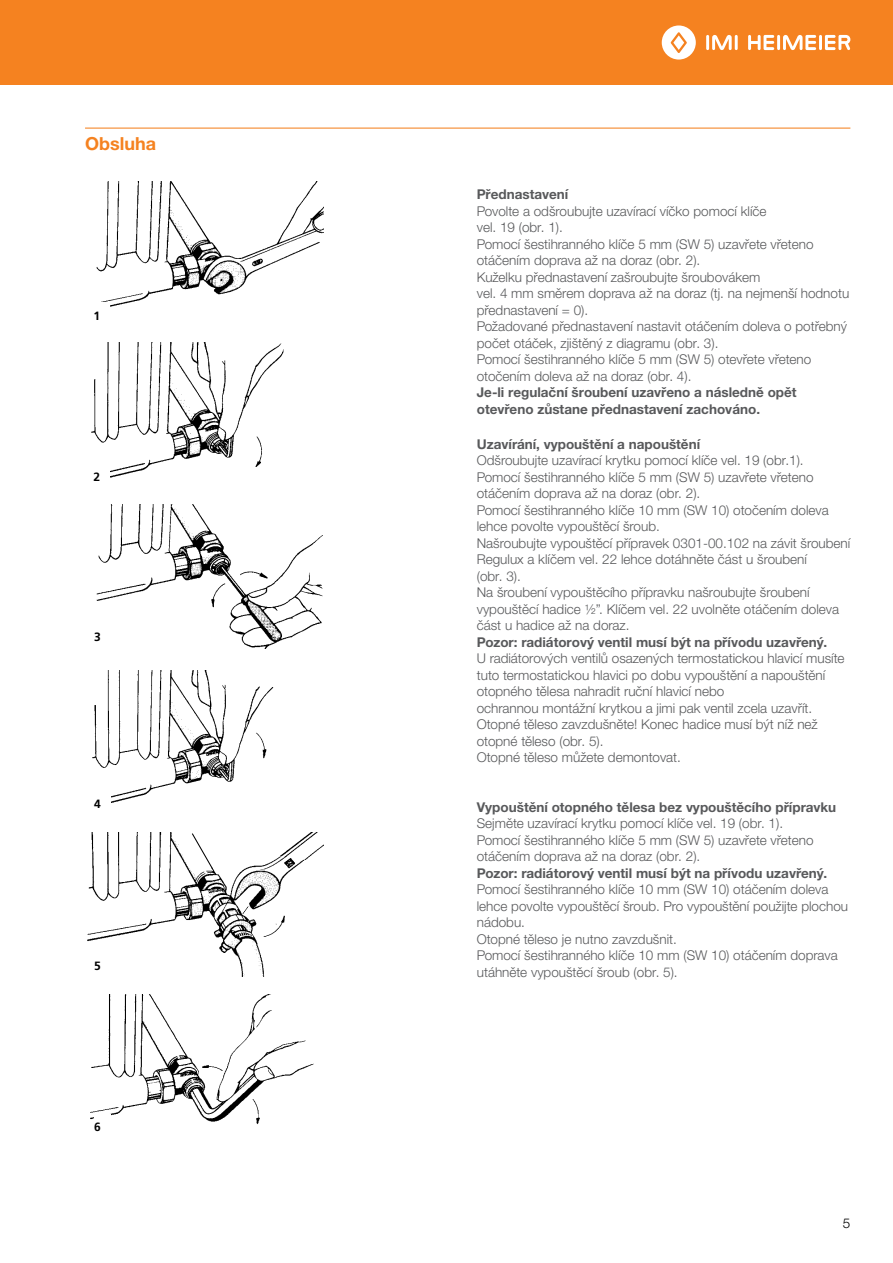
<style>
.page{position:relative;width:893px;height:1263px;background:#fff}
.page>*{position:absolute;margin:0;border:0;box-sizing:border-box;transform-origin:0 0}
.t1{font:700 18px "Helvetica Neue LTW1 G";color:#f58220}
.t2{font:300 13.5px/16.5px "Helvetica Neue LTW1 G";color:#58595b}
.t3{font:700 13.5px/16.5px "Helvetica Neue LTW1 G";color:#58595b}
.t4{font:300 13.5px "Helvetica Neue LTW1 G";color:#000}
.t5{font:700 12px "Frutiger LT Com";color:#000}
</style>
<div class="page">
<div style="left:0;top:0;width:893px;height:85px;background:#f58220"></div>
<hr style="left:706px;top:35px;width:3px;height:15px;background:#fff">
<hr style="left:735px;top:35px;width:3px;height:15px;background:#fff">
<svg style="left:712px;top:35px;width:20px;height:15px"></svg>
<svg style="left:662px;top:25px;width:34px;height:35px"></svg>
<hr style="left:777px;top:35px;width:3px;height:15px;background:#fff">
<svg style="left:748px;top:35px;width:26px;height:15px"></svg>
<hr style="left:819px;top:35px;width:3px;height:15px;background:#fff">
<svg style="left:783px;top:35px;width:33px;height:15px"></svg>
<svg style="left:825px;top:35px;width:25px;height:15px"></svg>
<hr style="left:85px;top:128px;width:765px;height:1px;background:#f58220">
<img style="left:91px;top:343px;width:193px;height:135px">
<img style="left:96px;top:504px;width:227px;height:145px">
<img style="left:96px;top:181px;width:227px;height:126px">
<div style="left:93px;top:303px;width:17px;height:18px;background:#fff"></div>
<div style="left:93px;top:464px;width:17px;height:18px;background:#fff"></div>
<img style="left:92px;top:671px;width:182px;height:132px">
<img style="left:87px;top:832px;width:236px;height:145px">
<img style="left:90px;top:994px;width:224px;height:131px">
<div style="left:94px;top:791px;width:16px;height:18px;background:#fff"></div>
<div style="left:94px;top:953px;width:16px;height:18px;background:#fff"></div>
<div style="left:94px;top:1114px;width:16px;height:18px;background:#fff"></div>
<svg style="left:191px;top:832px;width:23px;height:38px"></svg>
<h1 class="t1" style="left:85px;top:132px;width:72px">Obsluha</h1>
<p class="t5" style="left:93px;top:309px;width:8px">1</p>
<p class="t5" style="left:93px;top:470px;width:8px">2</p>
<p class="t5" style="left:94px;top:629px;width:8px">3</p>
<p class="t5" style="left:94px;top:797px;width:8px">4</p>
<p class="t5" style="left:94px;top:959px;width:8px">5</p>
<p class="t5" style="left:94px;top:1120px;width:8px">6</p>
<p class="t3" style="left:477px;top:186px;width:93px">Přednastavení</p>
<p class="t2" style="left:477px;top:203px;width:374px">Povolte a odšroubujte uzavírací víčko pomocí klíče<br>vel. 19 (obr. 1).<br>Pomocí šestihranného klíče 5 mm (SW 5) uzavřete vřeteno otáčením doprava až na doraz (obr. 2).<br>Kuželku přednastavení zašroubujte šroubovákem<br>vel. 4 mm směrem doprava až na doraz (tj. na nejmenší hodnotu přednastavení = 0).<br>Požadované přednastavení nastavit otáčením doleva o potřebný počet otáček, zjištěný z diagramu (obr. 3).<br>Pomocí šestihranného klíče 5 mm (SW 5) otevřete vřeteno otočením doleva až na doraz (obr. 4).</p>
<p class="t3" style="left:477px;top:384px;width:321px">Je-li regulační šroubení uzavřeno a následně opět otevřeno zůstane přednastavení zachováno.</p>
<p class="t3" style="left:477px;top:436px;width:225px">Uzavírání, vypouštění a napouštění</p>
<p class="t2" style="left:477px;top:452px;width:375px">Odšroubujte uzavírací krytku pomocí klíče vel. 19 (obr.1).<br>Pomocí šestihranného klíče 5 mm (SW 5) uzavřete vřeteno otáčením doprava až na doraz (obr. 2).<br>Pomocí šestihranného klíče 10 mm (SW 10) otočením doleva lehce povolte vypouštěcí šroub.<br>Našroubujte vypouštěcí přípravek 0301-00.102 na závit šroubení Regulux a klíčem vel. 22 lehce dotáhněte část u šroubení<br>(obr. 3).<br>Na šroubení vypouštěcího přípravku našroubujte šroubení vypouštěcí hadice ½”. Klíčem vel. 22 uvolněte otáčením doleva část u hadice až na doraz.</p>
<p class="t3" style="left:477px;top:634px;width:352px">Pozor: radiátorový ventil musí být na přívodu uzavřený.</p>
<p class="t2" style="left:477px;top:650px;width:369px">U radiátorových ventilů osazených termostatickou hlavicí musíte tuto termostatickou hlavici po dobu vypouštění a napouštění otopného tělesa nahradit ruční hlavicí nebo<br>ochrannou montážní krytkou a jimi pak ventil zcela uzavřít.<br>Otopné těleso zavzdušněte! Konec hadice musí být níž než otopné těleso (obr. 5).<br>Otopné těleso můžete demontovat.</p>
<p class="t3" style="left:477px;top:799px;width:361px">Vypouštění otopného tělesa bez vypouštěcího přípravku</p>
<p class="t2" style="left:477px;top:815px;width:338px">Sejměte uzavírací krytku pomocí klíče vel. 19 (obr. 1).<br>Pomocí šestihranného klíče 5 mm (SW 5) uzavřete vřeteno otáčením doprava až na doraz (obr. 2).</p>
<p class="t3" style="left:477px;top:865px;width:352px">Pozor: radiátorový ventil musí být na přívodu uzavřený.</p>
<p class="t2" style="left:477px;top:881px;width:373px">Pomocí šestihranného klíče 10 mm (SW 10) otáčením doleva lehce povolte vypouštěcí šroub. Pro vypouštění použijte plochou nádobu.<br>Otopné těleso je nutno zavzdušnit.<br>Pomocí šestihranného klíče 10 mm (SW 10) otáčením doprava utáhněte vypouštěcí šroub (obr. 5).</p>
<p class="t4" style="left:843px;top:1215px;width:9px">5</p>
</div>
